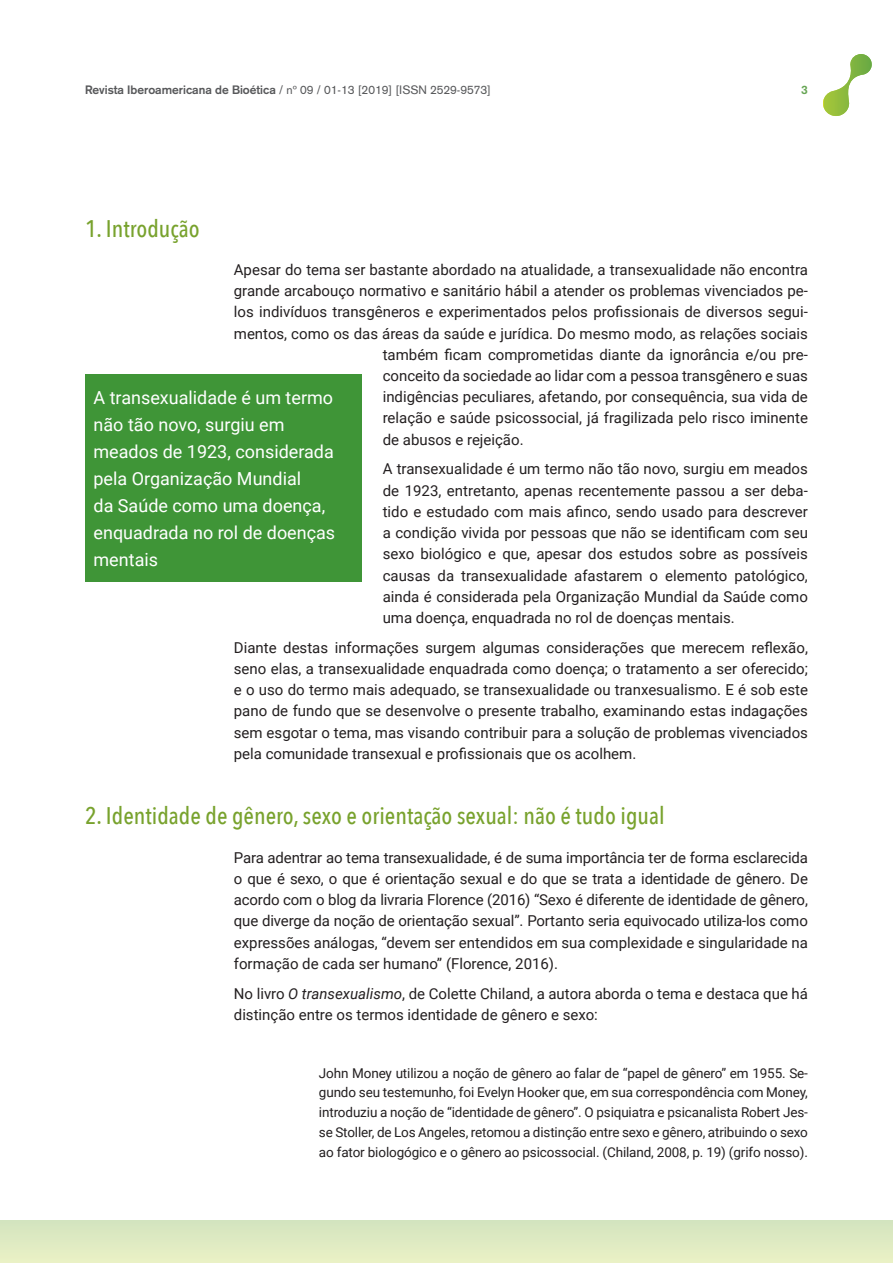
<style>
.page{position:relative;width:893px;height:1263px;background:#fff}
.page>*{position:absolute;margin:0;border:0;box-sizing:border-box;transform-origin:0 0}
.t1{font:500 24px "Avenir Next Condensed";color:#78a22d}
.t2{font:18px/27px "Roboto";color:#fff}
.t3{font:15px/21.3px "Roboto";color:#231f20;text-align:justify}
.t4{font:13.5px/19.6px "Roboto";letter-spacing:-.01em;color:#231f20;text-align:justify}
.t5{font:12px "Akzidenz Grotesk";color:#57585a}
.t6{font:700 12px "Akzidenz Grotesk";color:#66a554}
.s1{font-weight:700}
.s2{font-style:italic}
</style>
<div class="page">
<div style="left:0;top:1220px;width:893px;height:43px;background:#deeac2"></div>
<svg style="left:823px;top:54px;width:49px;height:62px"></svg>
<div style="left:85px;top:374px;width:276px;height:207px;background:#3f9537"></div>
<p class="t5" style="left:85px;top:83px;width:407px"><span class="s1">Revista Iberoamericana de Bioética</span> / nº 09 / 01-13 [2019] [ISSN 2529-9573]</p>
<p class="t6" style="left:801px;top:83px;width:8px">3</p>
<h1 class="t1" style="left:85px;top:214px;width:116px">1. Introdução</h1>
<p class="t3" style="left:234px;top:258px;width:576px">Apesar do tema ser bastante abordado na atualidade, a transexualidade não encontra</p>
<p class="t3" style="left:234px;top:280px;width:576px">grande arcabouço normativo e sanitário hábil a atender os problemas vivenciados pe-</p>
<p class="t3" style="left:234px;top:301px;width:576px">los indivíduos transgêneros e experimentados pelos profissionais de diversos segui-</p>
<p class="t3" style="left:234px;top:322px;width:576px">mentos, como os das áreas da saúde e jurídica. Do mesmo modo, as relações sociais</p>
<p class="t3" style="left:383px;top:343px;width:427px">também ficam comprometidas diante da ignorância e/ou pre-</p>
<p class="t3" style="left:383px;top:364px;width:427px">conceito da sociedade ao lidar com a pessoa transgênero e suas</p>
<p class="t3" style="left:383px;top:386px;width:427px">indigências peculiares, afetando, por consequência, sua vida de</p>
<p class="t3" style="left:383px;top:407px;width:427px">relação e saúde psicossocial, já fragilizada pelo risco iminente</p>
<p class="t3" style="left:383px;top:428px;width:142px">de abusos e rejeição.</p>
<p class="t3" style="left:383px;top:458px;width:427px">A transexualidade é um termo não tão novo, surgiu em meados de 1923, entretanto, apenas recentemente passou a ser deba&shy;tido e estudado com mais afinco, sendo usado para descrever a condição vivida por pessoas que não se identificam com seu sexo biológico e que, apesar dos estudos sobre as possíveis causas da transexualidade afastarem o elemento patológico, ainda é considerada pela Organização Mundial da Saúde como uma doença, enquadrada no rol de doenças mentais.</p>
<p class="t3" style="left:234px;top:636px;width:576px">Diante destas informações surgem algumas considerações que merecem reflexão, seno elas, a transexualidade enquadrada como doença; o tratamento a ser oferecido; e o uso do termo mais adequado, se transexualidade ou tranxesualismo. E é sob este pano de fundo que se desenvolve o presente trabalho, examinando estas indagações sem esgotar o tema, mas visando contribuir para a solução de problemas vivenciados pela comunidade transexual e profissionais que os acolhem.</p>
<p class="t2" style="left:94px;top:383px;width:243px">A transexualidade é um termo não tão novo, surgiu em meados de 1923, considerada pela Organização Mundial<br>da Saúde como uma doença, enquadrada no rol de doenças mentais</p>
<h1 class="t1" style="left:85px;top:801px;width:581px">2. Identidade de gênero, sexo e orientação sexual: não é tudo igual</h1>
<p class="t3" style="left:234px;top:846px;width:576px">Para adentrar ao tema transexualidade, é de suma importância ter de forma esclarecida o que é sexo, o que é orientação sexual e do que se trata a identidade de gênero. De acordo com o blog da livraria Florence (2016) “Sexo é diferente de identidade de gênero, que diverge da noção de orientação sexual”. Portanto seria equivocado utiliza-los como expressões análogas, “devem ser entendidos em sua complexidade e singularidade na formação de cada ser humano” (Florence, 2016).</p>
<p class="t3" style="left:234px;top:982px;width:576px">No livro <span class="s2">O transexualismo</span>, de Colette Chiland, a autora aborda o tema e destaca que há distinção entre os termos identidade de gênero e sexo:</p>
<p class="t4" style="left:319px;top:1062px;width:491px">John Money utilizou a noção de gênero ao falar de “papel de gênero” em 1955. Se&shy;gundo seu testemunho, foi Evelyn Hooker que, em sua correspondência com Money, introduziu a noção de “identidade de gênero”. O psiquiatra e psicanalista Robert Jes&shy;se Stoller, de Los Angeles, retomou a distinção entre sexo e gênero, atribuindo o sexo ao fator biologógico e o gênero ao psicossocial. (Chiland, 2008, p. 19) (grifo nosso).</p>
</div>
